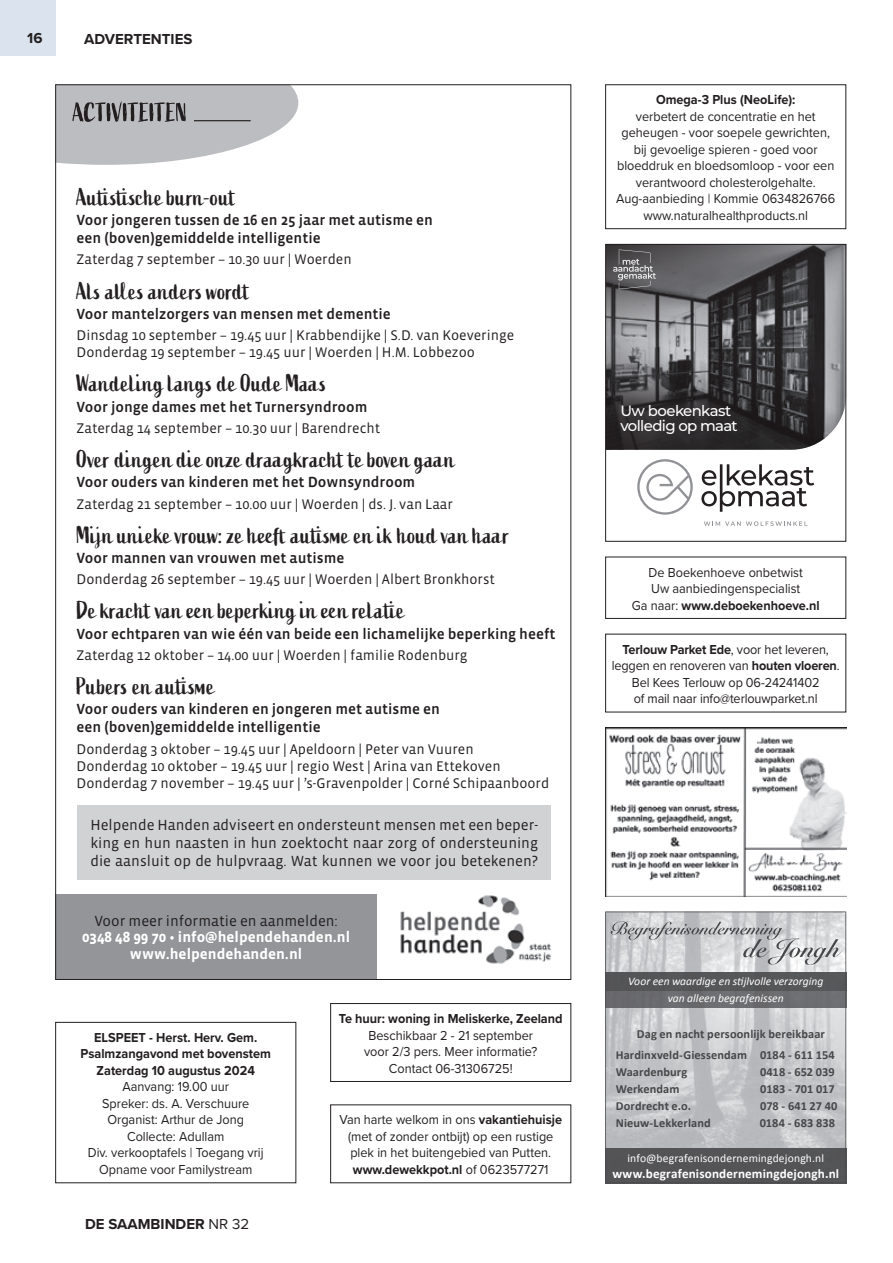
<style>
.page{position:relative;width:893px;height:1263px;background:#fff}
.page>*{position:absolute;margin:0;border:0;box-sizing:border-box;transform-origin:0 0}
.t1{font:24px "Active";letter-spacing:.035em;color:#231f20}
.t2{font:24px "Active";letter-spacing:-.005em;color:#231f20}
.t3{font:24px "Active";letter-spacing:.01em;color:#231f20}
.t4{font:500 15px/18px "Vista Sans OTCE";color:#231f20}
.t5{font:15px/18px "Vista Sans OTCE";color:#231f20;text-align:justify}
.t6{font:700 15px/16.5px "Vista Sans OTCE";color:#fff;text-align:center}
.t7{font:700 15px "Proxima Nova";color:#231f20}
.t8{font:500 14.85px/14.5px "Montserrat";letter-spacing:-.045em;color:#fff}
.t9{font:14.25px/17.1px "Vista Sans OTCE";color:#231f20}
.t10{font:13.5px/16.5px "Proxima Nova";color:#231f20;text-align:center;scale:.94 1}
.t11{font:700 13.5px/16.5px "Proxima Nova";color:#231f20;text-align:center;scale:.94 1}
.t12{font:700 13.2px "Calibri";letter-spacing:.01em;color:#fff}
.t13{font:700 12.3px/20.4px "Calibri";letter-spacing:.01em;color:#464748}
.t14{font:italic 11.55px "Calibri";color:#fff}
.t15{font:11.55px "Calibri";letter-spacing:.01em;color:#fff}
.s1{font-weight:400}
.s2{font-weight:700}
</style>
<div class="page">
<img style="left:605px;top:727px;width:241px;height:169px">
<svg style="left:605px;top:911px;width:241px;height:272px;background:#a9aaac"></svg>
<div style="left:605px;top:557px;width:241px;height:62px;border:1px solid #231f20"></div>
<svg style="left:607px;top:393px;width:237px;height:57px;background:#4e4d4e"></svg>
<svg style="left:777px;top:246px;width:67px;height:147px;background:#5a5a5d"></svg>
<svg style="left:637px;top:459px;width:56px;height:56px"></svg>
<svg style="left:701px;top:464px;width:113px;height:48px"></svg>
<svg style="left:704px;top:521px;width:103px;height:5px"></svg>
<div style="left:605px;top:244px;width:172px;height:168px;background:#231f20;opacity:.2"></div>
<svg style="left:613px;top:249px;width:43px;height:40px;background:#6a696b"></svg>
<div style="left:605px;top:385px;width:148px;height:61px;background:#231f20;opacity:.62"></div>
<div style="left:605px;top:244px;width:241px;height:298px;border:1px solid #231f20"></div>
<div style="left:605px;top:84px;width:241px;height:145px;border:1px solid #231f20"></div>
<svg style="left:57px;top:86px;width:241px;height:79px;background:#bdbec0"></svg>
<hr style="left:194px;top:120px;width:57px;height:1px;background:#231f20">
<div style="left:55px;top:894px;width:322px;height:86px;background:#939598"></div>
<img style="left:400px;top:895px;width:151px;height:69px">
<div style="left:78px;top:805px;width:473px;height:74px;background:#d1d2d4"></div>
<div style="left:55px;top:1022px;width:241px;height:161px;border:1px solid #231f20"></div>
<div style="left:330px;top:1003px;width:241px;height:79px;border:1px solid #231f20"></div>
<div style="left:0;top:0;width:55px;height:55px;background:#dae3ee"></div>
<p class="t7" style="left:27px;top:26px;width:17px">16</p>
<p class="t7" style="left:84px;top:28px;width:110px">ADVERTENTIES</p>
<h1 class="t2" style="left:77px;top:183px;width:161px">Autistische burn-out</h1>
<p class="t4" style="left:77px;top:211px;width:358px">Voor jongeren tussen de 16 en 25 jaar met autisme en een (boven)gemiddelde intelligentie</p>
<p class="t9" style="left:77px;top:251px;width:277px">Zaterdag 7 september – 10.30 uur | Woerden</p>
<h1 class="t1" style="left:77px;top:277px;width:175px">Als alles anders wordt</h1>
<p class="t4" style="left:77px;top:304px;width:316px">Voor mantelzorgers van mensen met dementie</p>
<p class="t9" style="left:77px;top:327px;width:439px">Dinsdag 10 september – 19.45 uur | Krabbendijke | S.D. van Koeveringe<br>Donderdag 19 september – 19.45 uur | Woerden | H.M. Lobbezoo</p>
<h1 class="t1" style="left:77px;top:370px;width:251px">Wandeling langs de Oude Maas</h1>
<p class="t4" style="left:77px;top:397px;width:292px">Voor jonge dames met het Turnersyndroom</p>
<p class="t9" style="left:77px;top:419px;width:305px">Zaterdag 14 september – 10.30 uur | Barendrecht</p>
<h1 class="t1" style="left:77px;top:445px;width:379px">Over dingen die onze draagkracht te boven gaan</h1>
<p class="t4" style="left:77px;top:473px;width:340px">Voor ouders van kinderen met het Downsyndroom</p>
<p class="t9" style="left:77px;top:495px;width:378px">Zaterdag 21 september – 10.00 uur | Woerden | ds. J. van Laar</p>
<h1 class="t1" style="left:77px;top:521px;width:434px">Mijn unieke vrouw: ze heeft autisme en ik houd van haar</h1>
<p class="t4" style="left:77px;top:549px;width:269px">Voor mannen van vrouwen met autisme</p>
<p class="t9" style="left:77px;top:571px;width:420px">Donderdag 26 september – 19.45 uur | Woerden | Albert Bronkhorst</p>
<h1 class="t1" style="left:77px;top:597px;width:329px">De kracht van een beperking in een relatie</h1>
<p class="t4" style="left:77px;top:624px;width:480px">Voor echtparen van wie één van beide een lichamelijke beperking heeft</p>
<p class="t9" style="left:77px;top:647px;width:393px">Zaterdag 12 oktober – 14.00 uur | Woerden | familie Rodenburg</p>
<h1 class="t3" style="left:77px;top:673px;width:139px">Pubers en autisme</h1>
<p class="t4" style="left:77px;top:700px;width:365px">Voor ouders van kinderen en jongeren met autisme en een (boven)gemiddelde intelligentie</p>
<p class="t9" style="left:77px;top:740px;width:474px">Donderdag 3 oktober – 19.45 uur | Apeldoorn | Peter van Vuuren<br>Donderdag 10 oktober – 19.45 uur | regio West | Arina van Ettekoven<br>Donderdag 7 november – 19.45 uur | ’s-Gravenpolder | Corné Schipaanboord</p>
<p class="t5" style="left:90px;top:816px;width:449px">Helpende Handen adviseert en ondersteunt mensen met een beper&shy;king en hun naasten in hun zoektocht naar zorg of ondersteuning die aansluit op de hulpvraag. Wat kunnen we voor jou betekenen?</p>
<p class="t5" style="left:94px;top:911px;width:245px">Voor meer informatie en aanmelden:</p>
<p class="t6" style="left:82px;top:929px;width:270px">0348 48 99 70 • info@helpendehanden.nl www.helpendehanden.nl</p>
<p class="t11" style="left:81px;top:1029px;width:204px">ELSPEET - Herst. Herv. Gem.<br>Psalmzangavond met bovenstem<br>Zaterdag 10 augustus 2024</p>
<p class="t10" style="left:88px;top:1078px;width:189px">Aanvang: 19.00 uur<br>Spreker: ds. A. Verschuure<br>Organist: Arthur de Jong<br>Collecte: Adullam<br>Div. verkooptafels | Toegang vrij<br>Opname voor Familystream</p>
<p class="t7" style="left:85px;top:1213px;width:166px">DE SAAMBINDER <span class="s1">NR 32</span></p>
<p class="t11" style="left:339px;top:1010px;width:240px">Te huur: woning in Meliskerke, Zeeland</p>
<p class="t10" style="left:364px;top:1026px;width:186px">Beschikbaar 2 - 21 september voor 2/3 pers. Meer informatie?<br>Contact 06-31306725!</p>
<p class="t10" style="left:339px;top:1111px;width:238px">Van harte welkom in ons <span class="s2">vakantiehuisje </span>(met of zonder ontbijt) op een rustige plek in het buitengebied van Putten. <span class="s2">www.dewekkpot.nl</span> of 0623577271</p>
<p class="t11" style="left:656px;top:91px;width:150px">Omega-3 Plus (NeoLife):</p>
<p class="t10" style="left:616px;top:107px;width:235px">verbetert de concentratie en het geheugen - voor soepele gewrichten, bij gevoelige spieren - goed voor bloeddruk en bloedsomloop - voor een verantwoord cholesterolgehalte.<br>Aug-aanbieding | Kommie 0634826766 www.naturalhealthproducts.nl</p>
<p class="t8" style="left:620px;top:403px;width:119px">Uw boekenkast volledig op maat</p>
<p class="t10" style="left:632px;top:563px;width:201px">De Boekenhoeve onbetwist<br>Uw aanbiedingenspecialist<br>Ga naar: <span class="s2">www.deboekenhoeve.nl</span></p>
<p class="t10" style="left:612px;top:640px;width:244px"><span class="s2">Terlouw Parket Ede</span>, voor het leveren, leggen en renoveren van <span class="s2">houten vloeren</span>.<br>Bel Kees Terlouw op 06-24241402<br>of mail naar info@terlouwparket.nl</p>
<p class="t14" style="left:628px;top:973px;width:197px">Voor een waardige en stijlvolle verzorging</p>
<p class="t14" style="left:668px;top:991px;width:117px">van alleen begrafenissen</p>
<p class="t13" style="left:616px;top:1024px;width:221px;text-indent:21px">Dag en nacht persoonlijk bereikbaar<br>Hardinxveld-Giessendam 0184 - 611 154</p>
<p class="t13" style="left:616px;top:1061px;width:73px">Waardenburg</p>
<p class="t13" style="left:760px;top:1061px;width:76px">0418 - 652 039</p>
<p class="t13" style="left:616px;top:1078px;width:65px">Werkendam</p>
<p class="t13" style="left:760px;top:1078px;width:76px">0183 - 701 017</p>
<p class="t13" style="left:616px;top:1095px;width:77px">Dordrecht e.o.</p>
<p class="t13" style="left:760px;top:1095px;width:79px">078 - 641 27 40</p>
<p class="t13" style="left:616px;top:1112px;width:97px">Nieuw-Lekkerland</p>
<p class="t13" style="left:760px;top:1112px;width:77px">0184 - 683 838</p>
<p class="t15" style="left:627px;top:1151px;width:198px">info@begrafenisondernemingdejongh.nl</p>
<p class="t12" style="left:612px;top:1165px;width:228px">www.begrafenisondernemingdejongh.nl</p>
</div>
